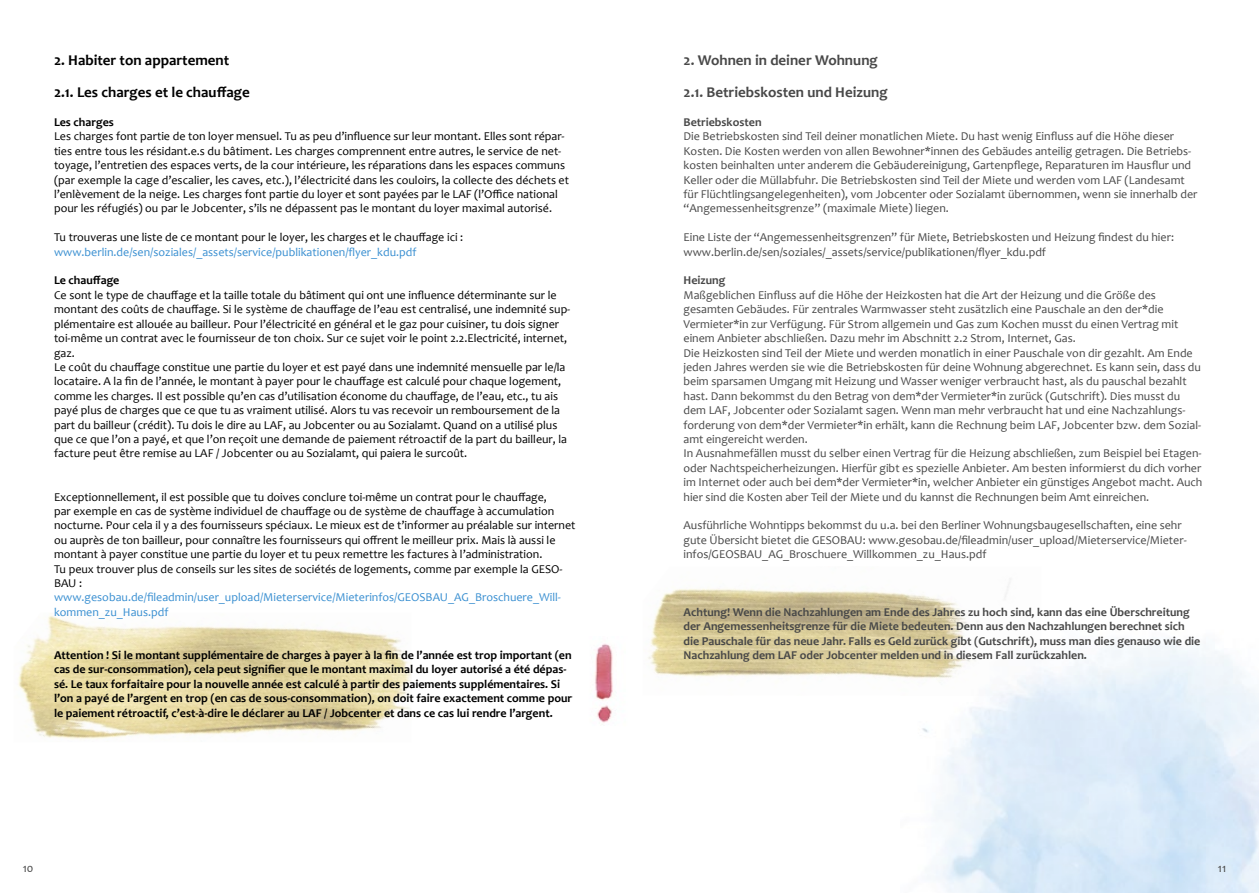
<style>
.page{position:relative;width:1259px;height:893px;background:#fff}
.page>*{position:absolute;margin:0;border:0;box-sizing:border-box;transform-origin:0 0}
.t1{font:700 15px/32.4px "Candara";color:#484848}
.t2{font:700 15px/32.4px "Candara";color:#000}
.t3{font:12px/14.4px "Candara";color:#000}
.t4{font:12px/14.4px "Candara";color:#484848}
.t5{font:700 12px/14.4px "Candara";color:#000}
.t6{font:700 12px/14.4px "Candara";color:#484848}
.t7{font:12px/14.4px "Candara";color:#398fd1}
</style>
<div class="page">
<img style="left:648px;top:579px;width:393px;height:117px">
<img style="left:18px;top:615px;width:394px;height:125px">
<img style="left:595px;top:643px;width:18px;height:80px">
<p class="t2" style="left:54px;top:44px;width:197px">2. Habiter ton appartement<br>2.1. Les charges et le chauffage</p>
<p class="t5" style="left:54px;top:115px;width:61px">Les charges</p>
<p class="t3" style="left:54px;top:129px;width:516px">Les charges font partie de ton loyer mensuel. Tu as peu d’influence sur leur montant. Elles sont répar&shy;ties entre tous les résidant.e.s du bâtiment. Les charges comprennent entre autres, le service de net&shy;toyage, l’entretien des espaces verts, de la cour intérieure, les réparations dans les espaces communs (par exemple la cage d’escalier, les caves, etc.), l’électricité dans les couloirs, la collecte des déchets et l’enlèvement de la neige. Les charges font partie du loyer et sont payées par le LAF (l’Office national pour les réfugiés) ou par le Jobcenter, s’ils ne dépassent pas le montant du loyer maximal autorisé.</p>
<p class="t3" style="left:54px;top:230px;width:411px">Tu trouveras une liste de ce montant pour le loyer, les charges et le chauffage ici :</p>
<p class="t7" style="left:54px;top:245px;width:364px">www.berlin.de/sen/soziales/_assets/service/publikationen/flyer_kdu.pdf</p>
<p class="t5" style="left:54px;top:273px;width:67px">Le chauffage</p>
<p class="t3" style="left:54px;top:288px;width:518px">Ce sont le type de chauffage et la taille totale du bâtiment qui ont une influence déterminante sur le montant des coûts de chauffage. Si le système de chauffage de l’eau est centralisé, une indemnité sup&shy;plémentaire est allouée au bailleur. Pour l’électricité en général et le gaz pour cuisiner, tu dois signer toi-même un contrat avec le fournisseur de ton choix. Sur ce sujet voir le point 2.2.Electricité, internet, gaz.<br>Le coût du chauffage constitue une partie du loyer et est payé dans une indemnité mensuelle par le/la locataire. A la fin de l’année, le montant à payer pour le chauffage est calculé pour chaque logement, comme les charges. Il est possible qu’en cas d’utilisation économe du chauffage, de l’eau, etc., tu ais payé plus de charges que ce que tu as vraiment utilisé. Alors tu vas recevoir un remboursement de la part du bailleur (crédit). Tu dois le dire au LAF, au Jobcenter ou au Sozialamt. Quand on a utilisé plus que ce que l’on a payé, et que l’on reçoit une demande de paiement rétroactif de la part du bailleur, la facture peut être remise au LAF / Jobcenter ou au Sozialamt, qui paiera le surcoût.</p>
<p class="t3" style="left:54px;top:489px;width:523px">Exceptionnellement, il est possible que tu doives conclure toi-même un contrat pour le chauffage,<br>par exemple en cas de système individuel de chauffage ou de système de chauffage à accumulation nocturne. Pour cela il y a des fournisseurs spéciaux. Le mieux est de t’informer au préalable sur internet ou auprès de ton bailleur, pour connaître les fournisseurs qui offrent le meilleur prix. Mais là aussi le montant à payer constitue une partie du loyer et tu peux remettre les factures à l’administration.<br>Tu peux trouver plus de conseils sur les sites de sociétés de logements, comme par exemple la GESO-BAU :</p>
<p class="t7" style="left:54px;top:590px;width:508px">www.gesobau.de/fileadmin/user_upload/Mieterservice/Mieterinfos/GEOSBAU_AG_Broschuere_Will&shy;kommen_zu_Haus.pdf</p>
<p class="t5" style="left:54px;top:648px;width:520px">Attention ! Si le montant supplémentaire de charges à payer à la fin de l’année est trop important (en cas de sur-consommation), cela peut signifier que le montant maximal du loyer autorisé a été dépas&shy;sé. Le taux forfaitaire pour la nouvelle année est calculé à partir des paiements supplémentaires. Si l’on a payé de l’argent en trop (en cas de sous-consommation), on doit faire exactement comme pour le paiement rétroactif, c’est-à-dire le déclarer au LAF / Jobcenter et dans ce cas lui rendre l’argent.</p>
<p class="t1" style="left:683px;top:44px;width:206px">2. Wohnen in deiner Wohnung<br>2.1. Betriebskosten und Heizung</p>
<p class="t6" style="left:683px;top:115px;width:80px">Betriebskosten</p>
<p class="t4" style="left:683px;top:129px;width:515px">Die Betriebskosten sind Teil deiner monatlichen Miete. Du hast wenig Einfluss auf die Höhe dieser Kosten. Die Kosten werden von allen Bewohner*innen des Gebäudes anteilig getragen. Die Betriebs&shy;kosten beinhalten unter anderem die Gebäudereinigung, Gartenpflege, Reparaturen im Hausflur und Keller oder die Müllabfuhr. Die Betriebskosten sind Teil der Miete und werden vom LAF (Landesamt für Flüchtlingsangelegenheiten), vom Jobcenter oder Sozialamt übernommen, wenn sie innerhalb der “Angemessenheitsgrenze” (maximale Miete) liegen.</p>
<p class="t4" style="left:683px;top:230px;width:492px">Eine Liste der “Angemessenheitsgrenzen” für Miete, Betriebskosten und Heizung findest du hier: www.berlin.de/sen/soziales/_assets/service/publikationen/flyer_kdu.pdf</p>
<p class="t6" style="left:683px;top:273px;width:43px">Heizung</p>
<p class="t4" style="left:683px;top:288px;width:520px">Maßgeblichen Einfluss auf die Höhe der Heizkosten hat die Art der Heizung und die Größe des gesamten Gebäudes. Für zentrales Warmwasser steht zusätzlich eine Pauschale an den der*die Vermieter*in zur Verfügung. Für Strom allgemein und Gas zum Kochen musst du einen Vertrag mit einem Anbieter abschließen. Dazu mehr im Abschnitt 2.2 Strom, Internet, Gas.<br>Die Heizkosten sind Teil der Miete und werden monatlich in einer Pauschale von dir gezahlt. Am Ende jeden Jahres werden sie wie die Betriebskosten für deine Wohnung abgerechnet. Es kann sein, dass du beim sparsamen Umgang mit Heizung und Wasser weniger verbraucht hast, als du pauschal bezahlt hast. Dann bekommst du den Betrag von dem*der Vermieter*in zurück (Gutschrift). Dies musst du dem LAF, Jobcenter oder Sozialamt sagen. Wenn man mehr verbraucht hat und eine Nachzahlungs&shy;forderung von dem*der Vermieter*in erhält, kann die Rechnung beim LAF, Jobcenter bzw. dem Sozial&shy;amt eingereicht werden.<br>In Ausnahmefällen musst du selber einen Vertrag für die Heizung abschließen, zum Beispiel bei Etagen&shy;oder Nachtspeicherheizungen. Hierfür gibt es spezielle Anbieter. Am besten informierst du dich vorher im Internet oder auch bei dem*der Vermieter*in, welcher Anbieter ein günstiges Angebot macht. Auch hier sind die Kosten aber Teil der Miete und du kannst die Rechnungen beim Amt einreichen.</p>
<p class="t4" style="left:683px;top:518px;width:505px">Ausführliche Wohntipps bekommst du u.a. bei den Berliner Wohnungsbaugesellschaften, eine sehr gute Übersicht bietet die GESOBAU: www.gesobau.de/fileadmin/user_upload/Mieterservice/Mieter&shy;infos/GEOSBAU_AG_Broschuere_Willkommen_zu_Haus.pdf</p>
<p class="t6" style="left:683px;top:605px;width:518px">Achtung! Wenn die Nachzahlungen am Ende des Jahres zu hoch sind, kann das eine Überschreitung der Angemessenheitsgrenze für die Miete bedeuten. Denn aus den Nachzahlungen berechnet sich die Pauschale für das neue Jahr. Falls es Geld zurück gibt (Gutschrift), muss man dies genauso wie die Nachzahlung dem LAF oder Jobcenter melden und in diesem Fall zurückzahlen.</p>
<p class="t4" style="left:23px;top:861px;width:12px">10</p>
<p class="t4" style="left:1217px;top:861px;width:10px">11</p>
</div>
